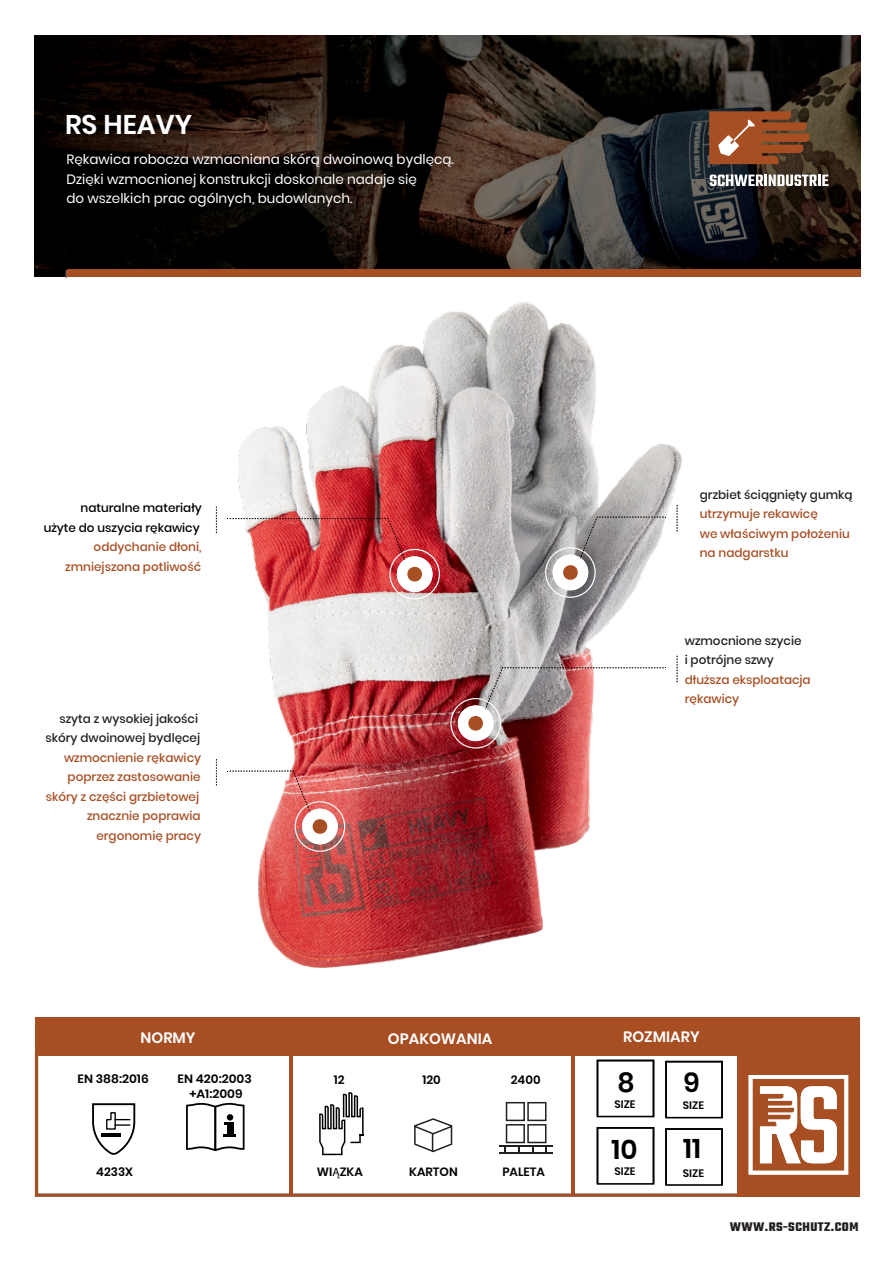
<style>
.page{position:relative;width:893px;height:1263px;background:#fff}
.page>*{position:absolute;margin:0;border:0;box-sizing:border-box;transform-origin:0 0}
.t1{font:600 27px "Poppins";color:#fff}
.t2{font:600 27px "Poppins";color:#000001}
.t3{font:600 15px "Poppins";color:#fff}
.t4{font:13.5px/19.5px "Poppins";color:#fff}
.t5{font:700 13.5px "Teko";letter-spacing:.035em;color:#231f20}
.t6{font:500 12px/19.5px "Poppins";color:#a74e23}
.t7{font:500 12px/19.5px "Poppins";color:#231f20}
.t8{font:600 12px/14.4px "Poppins";color:#000001;text-align:center}
.t9{font:500 12px/19.5px "Poppins";color:#000001;text-align:right}
.t10{font:600 10.8px "Poppins";color:#000001}
.s1{font-family:"Myriad Pro";font-weight:400}
</style>
<div class="page">
<img style="left:34px;top:275px;width:827px;height:693px">
<img style="left:34px;top:36px;width:826px;height:240px">
<div style="left:67px;top:269px;width:793px;height:7px;background:#a74e23"></div>
<svg style="left:710px;top:175px;width:118px;height:11px"></svg>
<svg style="left:709px;top:111px;width:100px;height:53px;background:#985330"></svg>
<img style="left:623px;top:858px;width:101px;height:102px">
<div style="left:35px;top:1017px;width:825px;height:36px;background:#a74e23"></div>
<div style="left:737px;top:1053px;width:123px;height:143px;background:#a74e23"></div>
<svg style="left:35px;top:1053px;width:707px;height:144px"></svg>
<hr style="left:289px;top:1054px;width:4px;height:141px;background:#a74e23">
<img style="left:545px;top:547px;width:51px;height:51px">
<div style="left:553px;top:555px;width:35px;height:35px;background:#fff;border-radius:50%"></div>
<svg style="left:563px;top:565px;width:15px;height:15px"></svg>
<svg style="left:677px;top:505px;width:1px;height:26px"></svg>
<svg style="left:580px;top:517px;width:86px;height:41px;background:#a8a6a6"></svg>
<img style="left:450px;top:698px;width:51px;height:51px">
<div style="left:458px;top:705px;width:35px;height:36px;background:#fff;border-radius:50%"></div>
<svg style="left:468px;top:716px;width:15px;height:15px"></svg>
<svg style="left:677px;top:656px;width:1px;height:26px"></svg>
<svg style="left:485px;top:667px;width:181px;height:42px"></svg>
<img style="left:295px;top:801px;width:50px;height:51px">
<div style="left:302px;top:809px;width:36px;height:35px;background:#fff;border-radius:50%"></div>
<svg style="left:312px;top:819px;width:16px;height:15px"></svg>
<svg style="left:216px;top:759px;width:1px;height:26px"></svg>
<svg style="left:228px;top:771px;width:83px;height:41px"></svg>
<img style="left:389px;top:549px;width:51px;height:50px">
<div style="left:397px;top:556px;width:35px;height:36px;background:#fff;border-radius:50%"></div>
<svg style="left:407px;top:566px;width:15px;height:16px"></svg>
<svg style="left:216px;top:507px;width:1px;height:26px"></svg>
<img style="left:228px;top:518px;width:177px;height:42px">
<svg style="left:665px;top:1128px;width:58px;height:58px"></svg>
<svg style="left:749px;top:1075px;width:99px;height:99px"></svg>
<hr style="left:572px;top:1054px;width:3px;height:141px;background:#a74e23">
<svg style="left:186px;top:1102px;width:59px;height:49px"></svg>
<svg style="left:597px;top:1127px;width:57px;height:58px"></svg>
<svg style="left:91px;top:1102px;width:45px;height:53px"></svg>
<svg style="left:665px;top:1061px;width:58px;height:57px"></svg>
<svg style="left:597px;top:1060px;width:57px;height:57px"></svg>
<h1 class="t1" style="left:65px;top:109px;width:129px">RS HEAVY</h1>
<p class="t4" style="left:67px;top:150px;width:389px">Rękawica robocza wzmacniana skórą dwoinową bydlęcą.<br>Dzięki wzmocnionej konstrukcji doskonale nadaje się<br>do wszelkich prac ogólnych, budowlanych.</p>
<p class="t9" style="left:44px;top:498px;width:160px">naturalne materiały<br>użyte do uszycia rękawicy</p>
<p class="t6" style="left:65px;top:537px;width:138px;text-align:right">oddychanie dłoni, zmniejszona potliwość</p>
<p class="t7" style="left:45px;top:709px;width:156px;text-align:right">szyta z wysokiej jakości skóry dwoinowej bydlęcej</p>
<p class="t6" style="left:46px;top:748px;width:157px;text-align:right">wzmocnienie rękawicy poprzez zastosowanie skóry z części grzbietowej znacznie poprawia ergonomię pracy</p>
<p class="t7" style="left:700px;top:485px;width:154px">grzbiet ściągnięty gumką</p>
<p class="t6" style="left:700px;top:504px;width:151px">utrzymuje rekawicę<br>we właściwym położeniu na nadgarstku</p>
<p class="t7" style="left:685px;top:631px;width:118px">wzmocnione szycie i potrójne szwy</p>
<p class="t6" style="left:685px;top:670px;width:127px">dłuższa eksploatacja rękawicy</p>
<p class="t3" style="left:141px;top:1029px;width:56px">NORMY</p>
<p class="t3" style="left:388px;top:1029px;width:106px">OPAKOWANIA</p>
<p class="t3" style="left:623px;top:1028px;width:78px">ROZMIARY</p>
<p class="t8" style="left:78px;top:1072px;width:73px">EN 388:2016</p>
<p class="t8" style="left:178px;top:1072px;width:76px">EN 420:2003 +A1:2009</p>
<p class="t8" style="left:334px;top:1073px;width:12px">12</p>
<p class="t8" style="left:511px;top:1073px;width:31px">2400</p>
<p class="t8" style="left:422px;top:1073px;width:20px">120</p>
<h1 class="t2" style="left:617px;top:1066px;width:19px">8</h1>
<p class="t10" style="left:614px;top:1098px;width:23px">SIZE</p>
<h1 class="t2" style="left:683px;top:1067px;width:18px">9</h1>
<p class="t10" style="left:683px;top:1099px;width:23px">SIZE</p>
<h1 class="t2" style="left:611px;top:1133px;width:27px">10</h1>
<h1 class="t2" style="left:683px;top:1133px;width:19px">11</h1>
<p class="t8" style="left:96px;top:1165px;width:38px">4233X</p>
<p class="t8" style="left:317px;top:1164px;width:47px">WI<span class="s1">Ą</span>ZKA</p>
<p class="t8" style="left:409px;top:1164px;width:50px">KARTON</p>
<p class="t8" style="left:502px;top:1164px;width:44px">PALETA</p>
<p class="t10" style="left:614px;top:1165px;width:23px">SIZE</p>
<p class="t10" style="left:683px;top:1166px;width:23px">SIZE</p>
<p class="t5" style="left:730px;top:1218px;width:130px">WWW.RS-SCHUTZ.COM</p>
</div>
